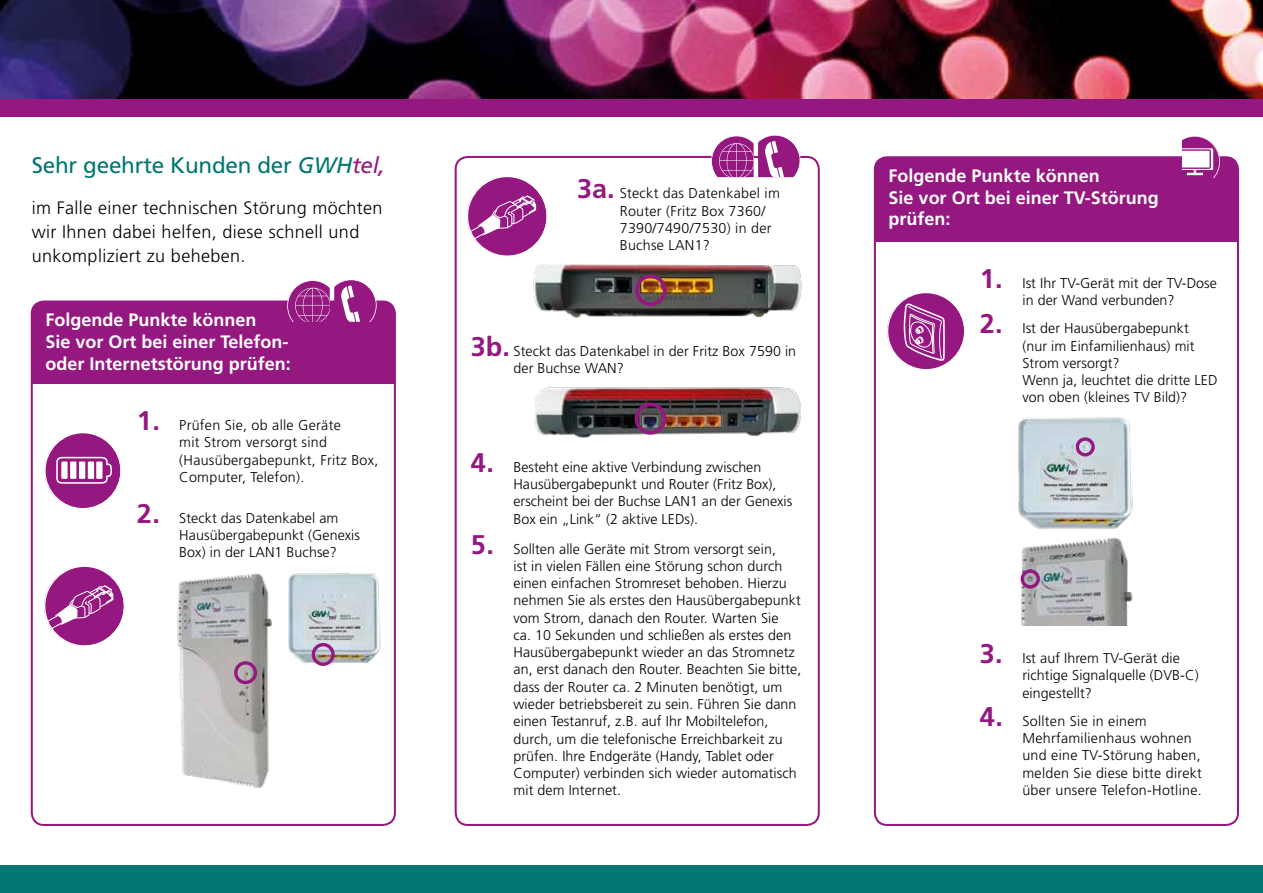
<style>
.page{position:relative;width:1263px;height:893px;background:#fff}
.page>*{position:absolute;margin:0;border:0;box-sizing:border-box;transform-origin:0 0}
.t1{font:22.5px "Frutiger";letter-spacing:-.01em;color:#007772}
.t2{font:700 18px/21.6px "Frutiger";color:#fff}
.t3{font:300 18px/24px "Frutiger";letter-spacing:.02em;color:#000}
.t4{font:300 14.25px/17.2px "Frutiger";letter-spacing:.005em;color:#000}
.s1{font-style:italic}
.s2{font-style:italic;color:#951881}
.s3{font-weight:700;font-size:27px;color:#951881}
</style>
<div class="page">
<img style="left:0;top:0;width:1263px;height:100px">
<div style="left:0;top:100px;width:1263px;height:17px;background:#951881"></div>
<div style="left:32px;top:302px;width:363px;height:82px;background:#951881"></div>
<div style="left:31px;top:300px;width:365px;height:526px;border:2px solid #951881;border-radius:12px"></div>
<div style="left:0;top:866px;width:1263px;height:27px;background:#007772"></div>
<svg style="left:287px;top:280px;width:90px;height:42px"></svg>
<svg style="left:45px;top:433px;width:76px;height:75px"></svg>
<div style="left:61px;top:462px;width:7px;height:17px;background:#fff"></div>
<div style="left:70px;top:462px;width:6px;height:17px;background:#fff"></div>
<div style="left:79px;top:462px;width:6px;height:17px;background:#fff"></div>
<div style="left:88px;top:462px;width:6px;height:17px;background:#fff"></div>
<div style="left:96px;top:462px;width:7px;height:17px;background:#fff"></div>
<svg style="left:44px;top:566px;width:80px;height:80px"></svg>
<img style="left:533px;top:264px;width:269px;height:54px">
<div style="left:635px;top:274px;width:31px;height:32px;border:4px solid #951881;border-radius:50%"></div>
<div style="left:455px;top:156px;width:365px;height:670px;border:2px solid #951881;border-radius:12px"></div>
<svg style="left:711px;top:135px;width:89px;height:42px"></svg>
<svg style="left:467px;top:176px;width:80px;height:80px"></svg>
<div style="left:875px;top:157px;width:363px;height:84px;background:#951881"></div>
<div style="left:874px;top:156px;width:365px;height:670px;border:2px solid #951881;border-radius:12px"></div>
<svg style="left:887px;top:292px;width:77px;height:77px"></svg>
<svg style="left:1182px;top:136px;width:38px;height:41px"></svg>
<img style="left:1018px;top:417px;width:115px;height:112px">
<img style="left:177px;top:573px;width:95px;height:215px">
<img style="left:535px;top:387px;width:266px;height:51px">
<div style="left:635px;top:403px;width:31px;height:32px;border:4px solid #951881;border-radius:50%"></div>
<img style="left:288px;top:573px;width:92px;height:92px">
<div style="left:234px;top:661px;width:23px;height:23px;border:3px solid #951881;border-radius:50%"></div>
<div style="left:312px;top:643px;width:23px;height:23px;border:3px solid #951881;border-radius:50%"></div>
<img style="left:1020px;top:537px;width:113px;height:88px">
<div style="left:1076px;top:437px;width:19px;height:19px;border:3px solid #951881;border-radius:50%"></div>
<div style="left:1020px;top:569px;width:20px;height:19px;border:3px solid #951881;border-radius:50%"></div>
<h1 class="t1" style="left:32px;top:152px;width:355px">Sehr geehrte Kunden der <span class="s1">GWH</span><span class="s2">tel,</span></h1>
<p class="t3" style="left:32px;top:196px;width:352px">im Falle einer technischen Störung möchten wir Ihnen dabei helfen, diese schnell und unkompliziert zu beheben.</p>
<p class="t2" style="left:45px;top:309px;width:247px">Folgende Punkte können<br>Sie vor Ort bei einer Telefon&shy;oder Internetstörung prüfen:</p>
<p class="t4" style="left:179px;top:416px;width:201px;text-indent:-43px"><span class="s3">1.</span> Prüfen Sie, ob alle Geräte<br>mit Strom versorgt sind (Hausübergabepunkt, Fritz Box,<br>Computer, Telefon).</p>
<p class="t4" style="left:179px;top:509px;width:182px;text-indent:-43px"><span class="s3">2.</span> Steckt das Datenkabel am<br>Hausübergabepunkt (Genexis<br>Box) in der LAN1 Buchse?</p>
<p class="t4" style="left:620px;top:185px;width:162px;text-indent:-43px"><span class="s3">3a.</span> Steckt das Datenkabel im<br>Router (Fritz Box 7360/<br>7390/7490/7530) in der<br>Buchse LAN1?</p>
<p class="t2" style="left:889px;top:165px;width:272px">Folgende Punkte können<br>Sie vor Ort bei einer TV-Störung prüfen:</p>
<p class="t4" style="left:980px;top:274px;width:239px;text-align:center"><span class="s3">1.</span> Ist Ihr TV-Gerät mit der TV-Dose in der Wand verbunden?</p>
<p class="t4" style="left:1022px;top:320px;width:197px;text-indent:-43px"><span class="s3">2.</span> Ist der Hausübergabepunkt<br>(nur im Einfamilienhaus) mit<br>Strom versorgt?<br>Wenn ja, leuchtet die dritte LED von oben (kleines TV Bild)?</p>
<p class="t4" style="left:513px;top:342px;width:284px;text-indent:-43px"><span class="s3">3b.</span> Steckt das Datenkabel in der Fritz Box 7590 in der Buchse WAN?</p>
<p class="t4" style="left:513px;top:458px;width:280px;text-indent:-43px"><span class="s3">4.</span> Besteht eine aktive Verbindung zwischen Hausübergabepunkt und Router (Fritz Box), erscheint bei der Buchse LAN1 an der Genexis Box ein „Link“ (2 aktive LEDs).</p>
<p class="t4" style="left:513px;top:540px;width:289px;text-indent:-43px"><span class="s3">5.</span> Sollten alle Geräte mit Strom versorgt sein,<br>ist in vielen Fällen eine Störung schon durch einen einfachen Stromreset behoben. Hierzu nehmen Sie als erstes den Hausübergabepunkt vom Strom, danach den Router. Warten Sie<br>ca. 10 Sekunden und schließen als erstes den Hausübergabepunkt wieder an das Stromnetz an, erst danach den Router. Beachten Sie bitte, dass der Router ca. 2 Minuten benötigt, um wieder betriebsbereit zu sein. Führen Sie dann einen Testanruf, z.B. auf Ihr Mobiltelefon, durch, um die telefonische Erreichbarkeit zu prüfen. Ihre Endgeräte (Handy, Tablet oder Computer) verbinden sich wieder automatisch mit dem Internet.</p>
<p class="t4" style="left:1022px;top:649px;width:178px;text-indent:-43px"><span class="s3">3.</span> Ist auf Ihrem TV-Gerät die richtige Signalquelle (DVB-C) eingestellt?</p>
<p class="t4" style="left:1022px;top:712px;width:181px;text-indent:-43px"><span class="s3">4.</span> Sollten Sie in einem<br>Mehrfamilienhaus wohnen und eine TV-Störung haben, melden Sie diese bitte direkt über unsere Telefon-Hotline.</p>
</div>
